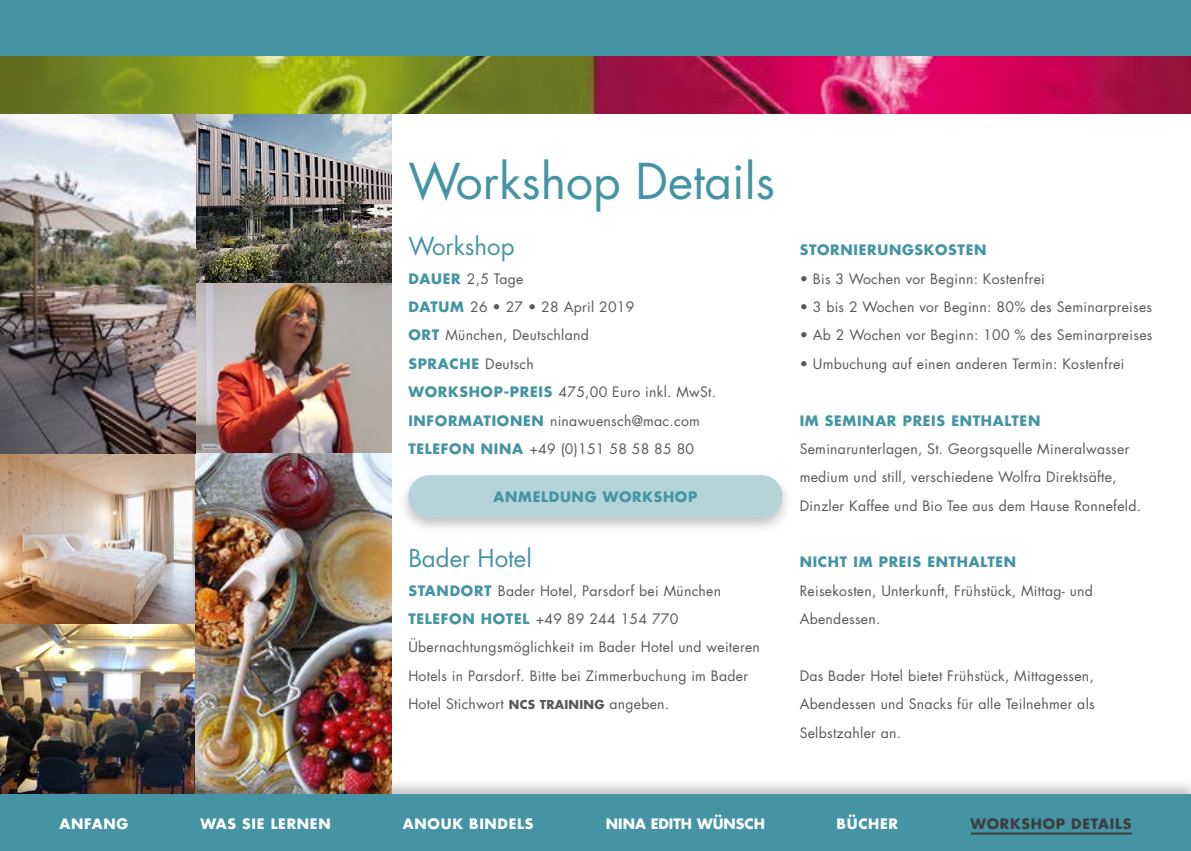
<style>
.page{position:relative;width:1191px;height:851px;background:#fff}
.page>*{position:absolute;margin:0;border:0;box-sizing:border-box;transform-origin:0 0}
.t1{font:48px "Futura";color:#4494a3}
.t2{font:24px "Futura";color:#4494a3}
.t3{font:14px/28.4px "Futura";letter-spacing:.02em;color:#58585a}
.t4{font:700 14px "Futura";letter-spacing:.05em;color:#4494a3}
.t5{font:700 14px "Futura";letter-spacing:.05em;color:#fff}
.t6{font:700 14px "Futura";color:#fff}
.t7{font:700 14px "Futura";color:#3e3d40}
.t8{font:700 12px "Futura";letter-spacing:.02em;color:#58585a}
.s1{font-weight:700;color:#4494a3}
.s2{font-weight:700;font-size:12px}
.s3{font-weight:400;font-size:14px}
</style>
<div class="page">
<img style="left:0;top:113px;width:391px;height:663px">
<div style="left:0;top:0;width:1191px;height:57px;background:#4494a3"></div>
<img style="left:0;top:57px;width:1191px;height:56px">
<div style="left:398px;top:469px;width:396px;height:65px;background:#000;opacity:.25"></div>
<div style="left:429px;top:475px;width:332px;height:42px;background:#b4d4da"></div>
<div style="left:0;top:776px;width:1191px;height:74px;background:#000;opacity:.25"></div>
<div style="left:0;top:794px;width:1191px;height:56px;background:#4494a3"></div>
<hr style="left:971px;top:832px;width:160px;height:2px;background:#3e3d40">
<h1 class="t1" style="left:408px;top:148px;width:368px">Workshop Details</h1>
<h2 class="t2" style="left:408px;top:230px;width:108px">Workshop</h2>
<p class="t4" style="left:408px;top:268px;width:12px">DAUER</p>
<p class="t3" style="left:467px;top:264px;width:58px">2,5 Tage</p>
<p class="t4" style="left:408px;top:297px;width:12px">DATUM</p>
<p class="t3" style="left:470px;top:292px;width:166px">26 • 27 • 28 April 2019</p>
<p class="t4" style="left:408px;top:325px;width:12px">ORT</p>
<p class="t3" style="left:445px;top:321px;width:145px">München, Deutschland</p>
<p class="t4" style="left:408px;top:354px;width:31px">SPRACHE</p>
<p class="t3" style="left:485px;top:349px;width:50px">Deutsch</p>
<p class="t4" style="left:408px;top:382px;width:29px">WORKSHO</p>
<p class="t4" style="left:494px;top:382px;width:35px">P-PREIS</p>
<p class="t3" style="left:408px;top:377px;width:309px;text-indent:150px">475,00 Euro inkl. MwSt.<br><span class="s1">I NFORMATIONEN</span> ninawuensch@mac.com<br><span class="s1">TELEFON NINA</span></p>
<p class="t3" style="left:529px;top:434px;width:166px">+49 (0)151 58 58 85 80</p>
<p class="t4" style="left:493px;top:487px;width:204px">ANMELDUNG WORKSHOP</p>
<h2 class="t2" style="left:408px;top:542px;width:125px">Bader Hotel</h2>
<p class="t4" style="left:408px;top:580px;width:12px">STANDORT</p>
<p class="t3" style="left:408px;top:576px;width:353px;text-indent:90px">Bader Hotel, Parsdorf bei München <span class="s1">TELEFON HOTEL</span> +49 89 244 154 770<br>Übernachtungsmöglichkeit im Bader Hotel und weiteren Hotels in Parsdorf. Bitte bei Zimmerbuchung im Bader Hotel Stichwort <span class="s2">NCS</span></p>
<p class="t8" style="left:540px;top:696px;width:131px">TRAINING <span class="s3">angeben.</span></p>
<p class="t4" style="left:799px;top:240px;width:12px">STORNIERUNGSKOSTEN</p>
<p class="t3" style="left:799px;top:264px;width:247px">• Bis 3 Wochen vor Beginn: Kostenfrei</p>
<p class="t3" style="left:799px;top:292px;width:354px">• 3 bis 2 Wochen vor Beginn: 80% des Seminarpreises</p>
<p class="t3" style="left:799px;top:321px;width:354px">• Ab 2 Wochen vor Beginn: 100 % des Seminarpreises</p>
<p class="t3" style="left:799px;top:349px;width:326px">• Umbuchung auf einen anderen Termin: Kostenfrei</p>
<p class="t4" style="left:799px;top:410px;width:37px">IM SEMINAR</p>
<p class="t4" style="left:902px;top:410px;width:19px">PREIS</p>
<p class="t4" style="left:951px;top:410px;width:11px">ENTHALTEN</p>
<p class="t3" style="left:799px;top:434px;width:343px">Seminarunterlagen, St. Georgsquelle Mineralwasser medium und still, verschiedene Wolfra Direktsäfte,<br>Dinzler Kaffee und Bio Tee aus dem Hause Ronnefeld.</p>
<p class="t4" style="left:799px;top:552px;width:11px">NICHT</p>
<p class="t4" style="left:853px;top:552px;width:44px">IM PREIS</p>
<p class="t4" style="left:927px;top:552px;width:11px">ENTHALTEN</p>
<p class="t3" style="left:799px;top:576px;width:295px">Reisekosten, Unterkunft, Frühstück, Mittag- und<br>Abendessen.</p>
<p class="t3" style="left:799px;top:661px;width:296px;text-align:justify">Das Bader Hotel bietet Frühstück, Mittagessen, Abendessen und Snacks für alle Teilnehmer als Selbstzahler an.</p>
<p class="t5" style="left:60px;top:813px;width:70px">ANFANG</p>
<p class="t5" style="left:200px;top:813px;width:132px">WAS SIE LERNEN</p>
<p class="t5" style="left:403px;top:813px;width:132px">ANOUK BINDELS</p>
<p class="t6" style="left:606px;top:813px;width:161px">NINA EDITH WÜNSCH</p>
<p class="t5" style="left:836px;top:813px;width:63px">BÜCHER</p>
<p class="t7" style="left:970px;top:813px;width:29px">WORKSHO</p>
<p class="t7" style="left:1055px;top:813px;width:25px">P DETAILS</p>
</div>
